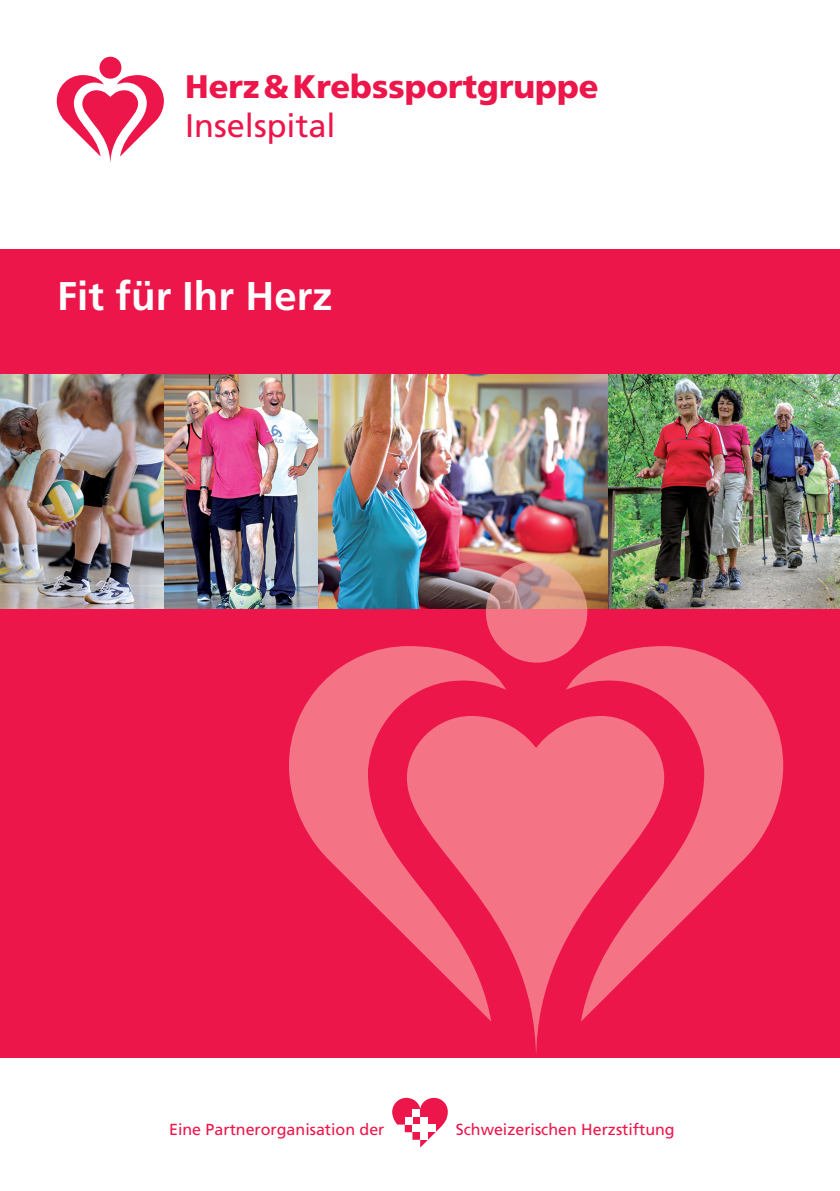
<style>
.page{position:relative;width:840px;height:1191px;background:#fff}
.page>*{position:absolute;margin:0;border:0;box-sizing:border-box;transform-origin:0 0}
.t1{font:700 40px "Frutiger";letter-spacing:.005em;color:#fff}
.t2{font:900 32.6px "Frutiger";color:#ed164b}
.t3{font:32.6px "Frutiger";color:#ed164b}
.t4{font:16px "Frutiger";color:#ed164b}
</style>
<div class="page">
<div style="left:0;top:608px;width:839px;height:449px;background:#ed164b"></div>
<div style="left:0;top:249px;width:839px;height:125px;background:#ed164b"></div>
<div style="left:99px;top:57px;width:22px;height:22px;background:#ed164b;border-radius:50%"></div>
<svg style="left:57px;top:75px;width:107px;height:89px"></svg>
<svg style="left:392px;top:1097px;width:55px;height:50px"></svg>
<div style="left:412px;top:1124px;width:23px;height:8px;background:#fff"></div>
<div style="left:404px;top:1117px;width:8px;height:7px;background:#fff"></div>
<div style="left:412px;top:1109px;width:8px;height:7px;background:#fff"></div>
<div style="left:420px;top:1117px;width:8px;height:22px;background:#fff"></div>
<img style="left:0;top:374px;width:839px;height:234px">
<svg style="left:406px;top:724px;width:257px;height:334px;fill:#f47486"></svg>
<svg style="left:485px;top:561px;width:102px;height:101px;background:#df8287"></svg>
<svg style="left:565px;top:646px;width:217px;height:375px"></svg>
<svg style="left:289px;top:646px;width:217px;height:375px"></svg>
<h2 class="t2" style="left:185px;top:67px;width:415px">Herz&amp;Krebssportgruppe</h2>
<h2 class="t3" style="left:185px;top:106px;width:152px">Inselspital</h2>
<h1 class="t1" style="left:57px;top:272px;width:277px">Fit für Ihr Herz</h1>
<p class="t4" style="left:169px;top:1120px;width:217px">Eine Partnerorganisation der</p>
<p class="t4" style="left:455px;top:1120px;width:220px">Schweizerischen Herzstiftung</p>
</div>
